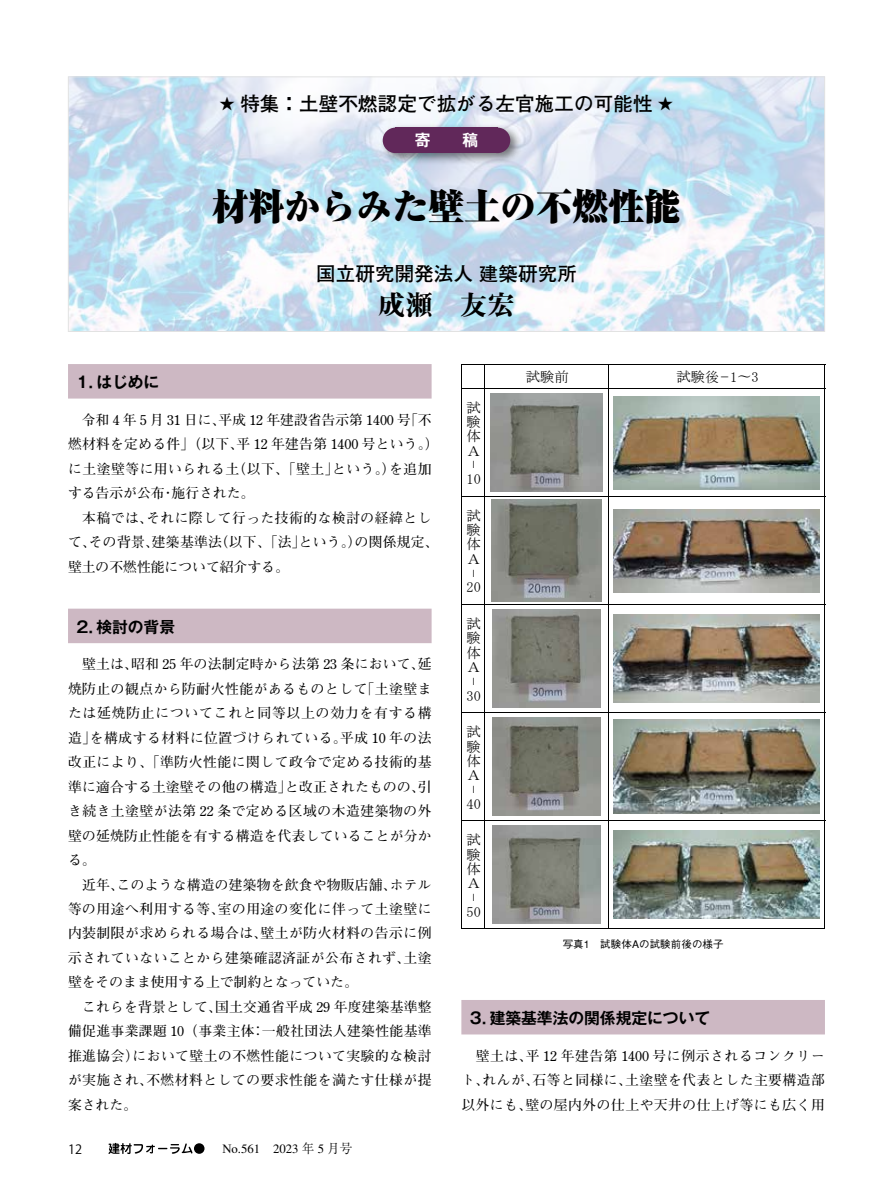
<style>
.page{position:relative;width:893px;height:1191px;background:#fff}
.page>*{position:absolute;margin:0;border:0;box-sizing:border-box;transform-origin:0 0}
.t1{font:900 36px "Ryumin";color:#000}
.t2{font:27px "Midashi Min MA31";color:#000}
.t3{font:700 19.5px "Futo Go B101";letter-spacing:.005em;color:#000}
.t4{font:15.75px "Gothic MB101 De B";color:#000}
.t5{font:15.75px "Gothic MB101 De B";color:#fff}
.t6{font:14.25px/14.2px "MS Mincho";color:#000;text-align:justify}
.t7{font:700 13.8px/24.5px "Futo Min A101";letter-spacing:.035em;color:#000;text-align:justify}
.t8{font:700 13.8px/24.5px "Futo Min A101";letter-spacing:.015em;color:#000}
.t9{font:300 12.75px "Ryumin";color:#000}
.t10{font:12.75px "Koz Go Pr 6 N";color:#000}
.t11{font:500 10.5px "Gothic BBB";letter-spacing:.005em;color:#000}
.s1{font-size:15px}
</style>
<div class="page">
<img style="left:70px;top:79px;width:753px;height:251px">
<svg style="left:192px;top:1143px;width:13px;height:11px"></svg>
<svg style="left:108px;top:1142px;width:84px;height:12px"></svg>
<div style="left:194px;top:1143px;width:10px;height:10px;background:#000;border-radius:50%"></div>
<div style="left:461px;top:1000px;width:364px;height:34px;background:#cdb8c3"></div>
<div style="left:68px;top:364px;width:364px;height:34px;background:#cdb8c3"></div>
<div style="left:68px;top:608px;width:364px;height:35px;background:#cdb8c3"></div>
<div style="left:379px;top:124px;width:143px;height:42px;background:#000;opacity:.5"></div>
<div style="left:383px;top:128px;width:25px;height:25px;background:#61285a;border-radius:50%"></div>
<div style="left:485px;top:128px;width:25px;height:25px;background:#61285a;border-radius:50%"></div>
<div style="left:395px;top:128px;width:102px;height:25px;background:#61285a"></div>
<hr style="left:461px;top:364px;width:364px;height:1px;background:#000">
<svg style="left:461px;top:365px;width:1px;height:23px"></svg>
<svg style="left:484px;top:365px;width:1px;height:23px"></svg>
<svg style="left:608px;top:365px;width:1px;height:23px"></svg>
<img style="left:491px;top:393px;width:111px;height:99px">
<img style="left:614px;top:396px;width:205px;height:93px">
<hr style="left:461px;top:388px;width:364px;height:1px;background:#000">
<hr style="left:461px;top:389px;width:1px;height:107px;background:#000">
<hr style="left:484px;top:389px;width:1px;height:107px;background:#000">
<hr style="left:608px;top:389px;width:1px;height:107px;background:#000">
<hr style="left:825px;top:389px;width:1px;height:107px;background:#000">
<img style="left:491px;top:499px;width:111px;height:102px">
<img style="left:614px;top:509px;width:205px;height:83px">
<hr style="left:461px;top:496px;width:364px;height:1px;background:#000">
<hr style="left:461px;top:497px;width:1px;height:107px;background:#000">
<hr style="left:484px;top:497px;width:1px;height:107px;background:#000">
<hr style="left:608px;top:497px;width:1px;height:107px;background:#000">
<hr style="left:825px;top:497px;width:1px;height:107px;background:#000">
<img style="left:493px;top:609px;width:107px;height:99px">
<img style="left:614px;top:615px;width:205px;height:87px">
<hr style="left:461px;top:604px;width:364px;height:1px;background:#000">
<hr style="left:461px;top:605px;width:1px;height:107px;background:#000">
<hr style="left:484px;top:605px;width:1px;height:107px;background:#000">
<hr style="left:608px;top:605px;width:1px;height:107px;background:#000">
<hr style="left:825px;top:605px;width:1px;height:107px;background:#000">
<img style="left:493px;top:717px;width:107px;height:98px">
<img style="left:614px;top:720px;width:205px;height:93px">
<hr style="left:461px;top:712px;width:364px;height:1px;background:#000">
<hr style="left:461px;top:713px;width:1px;height:107px;background:#000">
<hr style="left:484px;top:713px;width:1px;height:107px;background:#000">
<hr style="left:608px;top:713px;width:1px;height:107px;background:#000">
<hr style="left:825px;top:713px;width:1px;height:107px;background:#000">
<img style="left:493px;top:825px;width:107px;height:98px">
<img style="left:614px;top:830px;width:205px;height:88px">
<hr style="left:461px;top:820px;width:364px;height:1px;background:#000">
<hr style="left:461px;top:820px;width:1px;height:108px;background:#000">
<svg style="left:461px;top:928px;width:23px;height:1px"></svg>
<hr style="left:484px;top:820px;width:1px;height:108px;background:#000">
<hr style="left:485px;top:928px;width:123px;height:1px;background:#000">
<hr style="left:608px;top:820px;width:1px;height:108px;background:#000">
<hr style="left:609px;top:928px;width:216px;height:1px;background:#000">
<hr style="left:825px;top:820px;width:1px;height:108px;background:#000">
<h3 class="t3" style="left:220px;top:92px;width:455px"><span class="s1">★</span> 特集：土壁不燃認定で拡がる左官施工の可能性 <span class="s1">★</span></h3>
<p class="t5" style="left:415px;top:129px;width:65px">寄　　稿</p>
<h1 class="t1" style="left:212px;top:183px;width:470px">材料からみた壁土の不燃性能</h1>
<h3 class="t3" style="left:316px;top:262px;width:262px">国立研究開発法人 建築研究所</h3>
<h2 class="t2" style="left:379px;top:289px;width:137px">成瀬　友宏</h2>
<p class="t4" style="left:77px;top:371px;width:84px">1．はじめに</p>
<p class="t8" style="left:68px;top:408px;width:372px">　令和 4 年 5 月 31 日に、平成 12 年建設省告示第 1400 号「不燃材料を定める件」（以下、平 12 年建告第 1400 号という。）に土塗壁等に用いられる土（以下、「壁土」という。）を追加する告示が公布・施行された。<br>　本稿では、それに際して行った技術的な検討の経緯として、その背景、建築基準法（以下、「法」という。）の関係規定、壁土の不燃性能について紹介する。</p>
<p class="t4" style="left:77px;top:615px;width:100px">2．検討の背景</p>
<p class="t7" style="left:68px;top:652px;width:365px;text-align:left">　壁土は、昭和 25 年の法制定時から法第 23 条において、延焼防止の観点から防耐火性能があるものとして「土塗壁または延焼防止についてこれと同等以上の効力を有する構造」を構成する材料に位置づけられている。平成 10 年の法改正により、「準防火性能に関して政令で定める技術的基準に適合する土塗壁その他の構造」と改正されたものの、引き続き土塗壁が法第 22 条で定める区域の木造建築物の外壁の延焼防止性能を有する構造を代表していることが分かる。<br>　近年、このような構造の建築物を飲食や物販店舗、ホテル等の用途へ利用する等、室の用途の変化に伴って土塗壁に内装制限が求められる場合は、壁土が防火材料の告示に例示されていないことから建築確認済証が公布されず、土塗壁をそのまま使用する上で制約となっていた。<br>　これらを背景として、国土交通省平成 29 年度建築基準整備促進事業課題 10（事業主体：一般社団法人建築性能基準推進協会）において壁土の不燃性能について実験的な検討が実施され、不燃材料としての要求性能を満たす仕様が提案された。</p>
<p class="t10" style="left:68px;top:1142px;width:16px">12</p>
<p class="t9" style="left:222px;top:1141px;width:132px">No.561　2023 年 5 月号</p>
<p class="t6" style="left:467px;top:400px;width:16px">試験体Ａ</p>
<p class="t6" style="left:467px;top:468px;width:9px;rotate:-90deg">−</p>
<p class="t6" style="left:467px;top:472px;width:16px">10</p>
<p class="t6" style="left:467px;top:508px;width:16px">試験体Ａ</p>
<p class="t6" style="left:467px;top:576px;width:9px;rotate:-90deg">−</p>
<p class="t6" style="left:467px;top:580px;width:16px">20</p>
<p class="t6" style="left:467px;top:617px;width:16px">試験体Ａ</p>
<p class="t6" style="left:467px;top:684px;width:9px;rotate:-90deg">−</p>
<p class="t6" style="left:467px;top:688px;width:16px">30</p>
<p class="t6" style="left:467px;top:725px;width:16px">試験体Ａ</p>
<p class="t6" style="left:467px;top:793px;width:9px;rotate:-90deg">−</p>
<p class="t6" style="left:467px;top:796px;width:16px">40</p>
<p class="t6" style="left:467px;top:833px;width:16px">試験体Ａ</p>
<p class="t6" style="left:467px;top:901px;width:9px;rotate:-90deg">−</p>
<p class="t6" style="left:467px;top:904px;width:16px">50</p>
<p class="t6" style="left:526px;top:369px;width:44px">試験前</p>
<p class="t6" style="left:676px;top:369px;width:84px">試験後−1〜3</p>
<p class="t11" style="left:563px;top:938px;width:162px">写真1　試験体Aの試験前後の様子</p>
<p class="t4" style="left:470px;top:1006px;width:242px">3．建築基準法の関係規定について</p>
<p class="t7" style="left:461px;top:1043px;width:365px">　壁土は、平 12 年建告第 1400 号に例示されるコンクリート、れんが、石等と同様に、土塗壁を代表とした主要構造部以外にも、壁の屋内外の仕上や天井の仕上げ等にも広く用</p>
</div>
